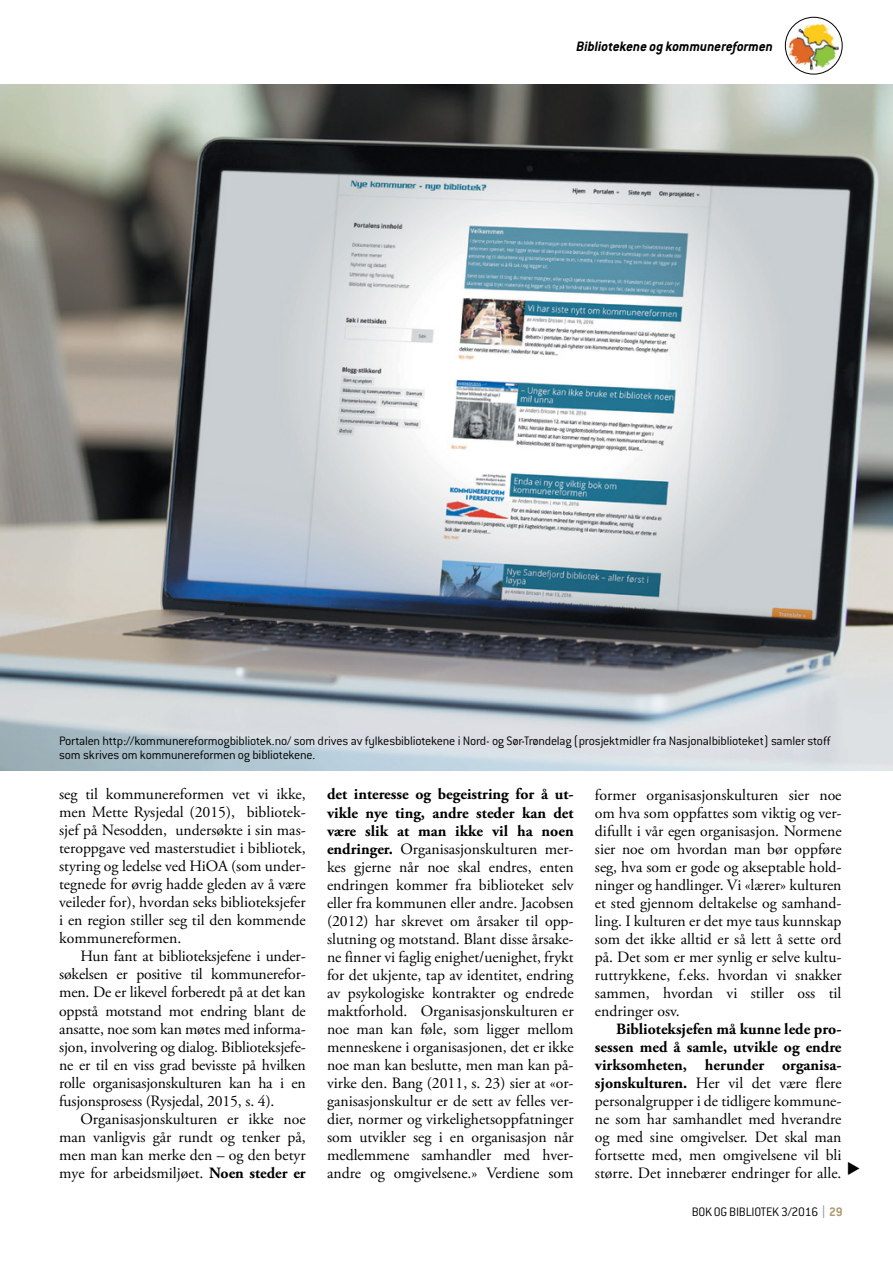
<style>
.page{position:relative;width:893px;height:1263px;background:#fff}
.page>*{position:absolute;margin:0;border:0;box-sizing:border-box;transform-origin:0 0}
.t1{font:15.75px/18px "Adobe Garamond Pro";color:#000;text-align:justify}
.t2{font:700 15.75px "Adobe Garamond Pro";color:#000}
.t3{font:italic 700 15px "Conduit ITC";letter-spacing:-.005em;color:#000}
.t4{font:300 13.5px/14.5px "Conduit ITC";letter-spacing:-.015em;color:#000}
.s1{font-weight:700}
.s2{font-size:20.25px;color:#939598}
.s3{font-weight:700;color:#ad9c70}
</style>
<div class="page">
<img style="left:785px;top:17px;width:57px;height:54px">
<div style="left:785px;top:17px;width:57px;height:57px;border:1px solid #000;border-radius:50%"></div>
<img style="left:0;top:85px;width:893px;height:685px">
<p class="t3" style="left:576px;top:37px;width:198px">Bibliotekene og kommunereformen</p>
<p class="t4" style="left:59px;top:733px;width:773px">Portalen http://kommunereformogbibliotek.no/ som drives av fylkesbibliotekene i Nord- og Sør-Trøndelag (prosjektmidler fra Nasjonalbiblioteket) samler stoff som skrives om kommunereformen og bibliotekene.</p>
<p class="t1" style="left:59px;top:786px;width:248px">seg til kommunereformen vet vi ikke,</p>
<p class="t1" style="left:59px;top:804px;width:248px">men Mette Rysjedal (2015), bibliotek-</p>
<p class="t1" style="left:59px;top:822px;width:248px">sjef på Nesodden, undersøkte i sin mas-</p>
<p class="t1" style="left:59px;top:840px;width:248px">teroppgave ved masterstudiet i bibliotek,</p>
<p class="t1" style="left:59px;top:858px;width:248px">styring og ledelse ved HiOA (som under-</p>
<p class="t1" style="left:59px;top:876px;width:248px">tegnede for øvrig hadde gleden av å være</p>
<p class="t1" style="left:59px;top:894px;width:248px">veileder for), hvordan seks biblioteksjefer</p>
<p class="t1" style="left:59px;top:912px;width:248px">i en region stiller seg til den kommende</p>
<p class="t1" style="left:59px;top:930px;width:124px">kommunereformen.</p>
<p class="t1" style="left:80px;top:948px;width:227px">Hun fant at biblioteksjefene i under-</p>
<p class="t1" style="left:59px;top:966px;width:248px">søkelsen er positive til kommunerefor-</p>
<p class="t1" style="left:59px;top:984px;width:248px">men. De er likevel forberedt på at det kan</p>
<p class="t1" style="left:59px;top:1002px;width:248px">oppstå motstand mot endring blant de</p>
<p class="t1" style="left:59px;top:1020px;width:248px">ansatte, noe som kan møtes med informa-</p>
<p class="t1" style="left:59px;top:1038px;width:248px">sjon, involvering og dialog. Biblioteksjefe-</p>
<p class="t1" style="left:59px;top:1056px;width:248px">ne er til en viss grad bevisste på hvilken</p>
<p class="t1" style="left:59px;top:1074px;width:248px">rolle organisasjonskulturen kan ha i en</p>
<p class="t1" style="left:59px;top:1092px;width:217px">fusjonsprosess (Rysjedal, 2015, s. 4).</p>
<p class="t1" style="left:80px;top:1110px;width:227px">Organisasjonskulturen er ikke noe</p>
<p class="t1" style="left:59px;top:1128px;width:248px">man vanligvis går rundt og tenker på,</p>
<p class="t1" style="left:59px;top:1146px;width:248px">men man kan merke den – og den betyr</p>
<p class="t1" style="left:59px;top:1164px;width:248px">mye for arbeidsmiljøet. <span class="s1">Noen steder er</span></p>
<p class="t1" style="left:327px;top:786px;width:248px"><span class="s1">det interesse og begeistring for å ut&shy;vikle nye ting, andre steder kan det være slik at man ikke vil ha noen endringer.</span> Organisasjonskulturen mer&shy;kes gjerne når noe skal endres, enten endringen kommer fra biblioteket selv eller fra kommunen eller andre. Jacobsen (2012) har skrevet om årsaker til opp&shy;slutning og motstand. Blant disse årsake&shy;ne finner vi faglig enighet/uenighet, frykt for det ukjente, tap av identitet, endring av psykologiske kontrakter og endrede maktforhold. Organisasjonskulturen er noe man kan føle, som ligger mellom menneskene i organisasjonen, det er ikke noe man kan beslutte, men man kan på&shy;virke den. Bang (2011, s. 23) sier at «or&shy;ganisasjonskultur er de sett av felles ver&shy;dier, normer og virkelighetsoppfatninger som utvikler seg i en organisasjon når medlemmene samhandler med hver&shy;andre og omgivelsene.» Verdiene som</p>
<p class="t1" style="left:595px;top:786px;width:248px">former organisasjonskulturen sier noe</p>
<p class="t1" style="left:595px;top:804px;width:248px">om hva som oppfattes som viktig og ver-</p>
<p class="t1" style="left:595px;top:822px;width:248px">difullt i vår egen organisasjon. Normene</p>
<p class="t1" style="left:595px;top:840px;width:248px">sier noe om hvordan man bør oppføre</p>
<p class="t1" style="left:595px;top:858px;width:248px">seg, hva som er gode og akseptable hold-</p>
<p class="t1" style="left:595px;top:876px;width:248px">ninger og handlinger. Vi «lærer» kulturen</p>
<p class="t1" style="left:595px;top:894px;width:248px">et sted gjennom deltakelse og samhand-</p>
<p class="t1" style="left:595px;top:912px;width:248px">ling. I kulturen er det mye taus kunnskap</p>
<p class="t1" style="left:595px;top:930px;width:248px">som det ikke alltid er så lett å sette ord</p>
<p class="t1" style="left:595px;top:948px;width:248px">på. Det som er mer synlig er selve kultu-</p>
<p class="t1" style="left:595px;top:966px;width:248px">ruttrykkene, f.eks. hvordan vi snakker</p>
<p class="t1" style="left:595px;top:984px;width:248px">sammen, hvordan vi stiller oss til</p>
<p class="t1" style="left:595px;top:1002px;width:86px">endringer osv.</p>
<p class="t2" style="left:616px;top:1019px;width:227px">Biblioteksjefen må kunne lede pro-</p>
<p class="t2" style="left:595px;top:1037px;width:248px">sessen med å samle, utvikle og endre</p>
<p class="t2" style="left:595px;top:1055px;width:248px">virksomheten, herunder organisa-</p>
<p class="t1" style="left:595px;top:1074px;width:248px"><span class="s1">sjonskulturen.</span> Her vil det være flere</p>
<p class="t1" style="left:595px;top:1092px;width:248px">personalgrupper i de tidligere kommune-</p>
<p class="t1" style="left:595px;top:1110px;width:248px">ne som har samhandlet med hverandre</p>
<p class="t1" style="left:595px;top:1128px;width:248px">og med sine omgivelser. Det skal man</p>
<p class="t1" style="left:595px;top:1146px;width:248px">fortsette med, men omgivelsene vil bli</p>
<p class="t1" style="left:595px;top:1164px;width:248px">større. Det innebærer endringer for alle.</p>
<p class="t4" style="left:692px;top:1205px;width:152px">BOK OG BIBLIOTEK 3/2016 <span class="s2">I</span> <span class="s3">29</span></p>
</div>
